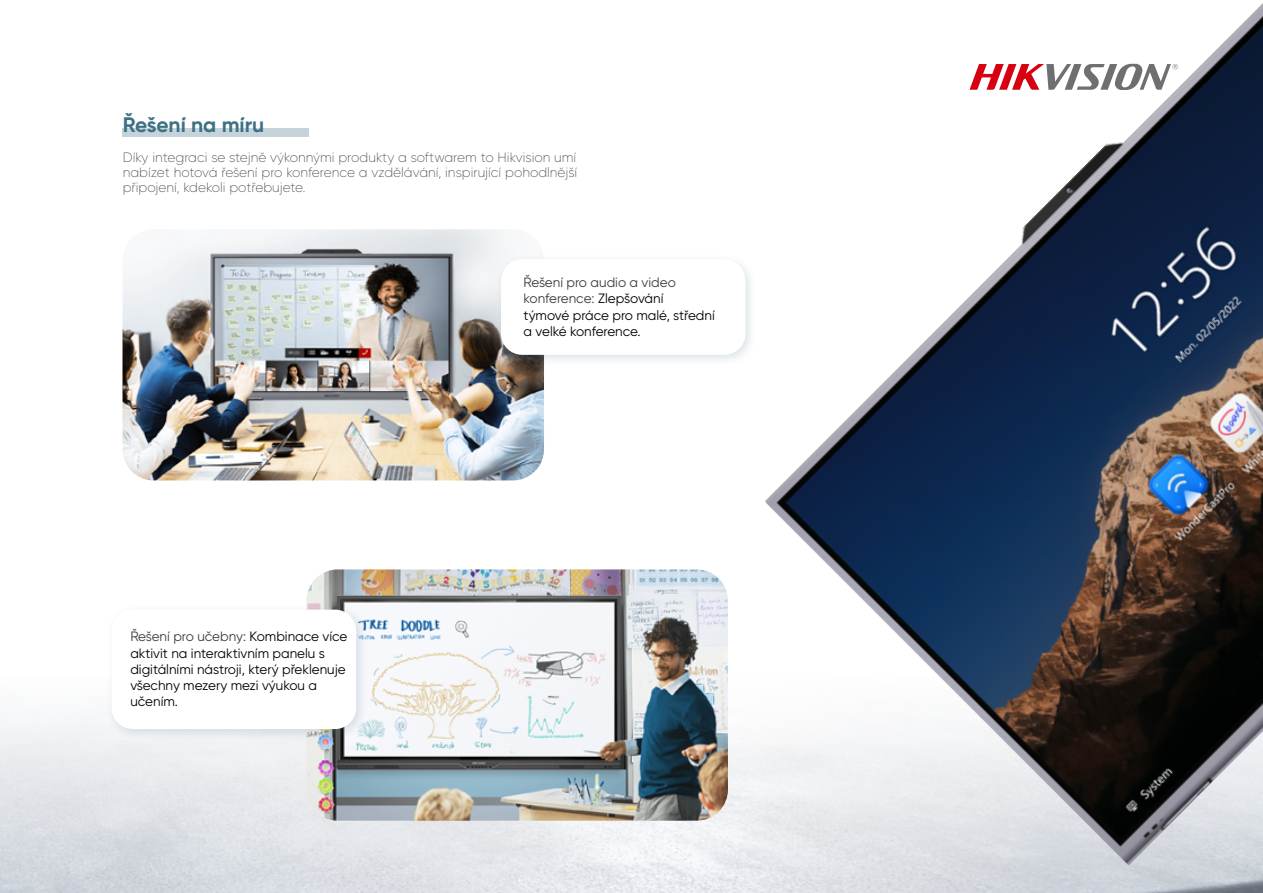
<style>
.page{position:relative;width:1263px;height:893px;background:#fff}
.page>*{position:absolute;margin:0;border:0;box-sizing:border-box;transform-origin:0 0}
.t1{font:700 21px "Gilroy";color:#3f7185}
.t2{font:13.5px/16.2px "Gilroy";color:#000}
.t3{font:200 13.5px/15px "Gilroy";color:#3b3b3b;text-align:justify}
.s1{color:#3b3b3b}
</style>
<div class="page">
<img style="left:0;top:128px;width:1263px;height:765px">
<img style="left:757px;top:3px;width:506px;height:862px">
<img style="left:122px;top:229px;width:422px;height:251px">
<img style="left:306px;top:569px;width:422px;height:252px">
<div style="left:123px;top:128px;width:186px;height:9px;background:#c5d4da"></div>
<div style="left:496px;top:253px;width:261px;height:113px;background:#3f7185;opacity:.18"></div>
<div style="left:501px;top:259px;width:244px;height:96px;background:#fff;border-radius:21px"></div>
<div style="left:106px;top:604px;width:261px;height:136px;background:#3f7185;opacity:.18"></div>
<div style="left:112px;top:610px;width:244px;height:119px;background:#fff;border-radius:21px"></div>
<svg style="left:969px;top:64px;width:209px;height:26px"></svg>
<h1 class="t1" style="left:123px;top:112px;width:143px">Řešení na míru</h1>
<p class="t3" style="left:123px;top:149px;width:456px">Díky integraci se stejně výkonnými produkty a softwarem to Hikvision umí nabízet hotová řešení pro konference a vzdělávání, inspirující pohodlnější připojení, kdekoli potřebujete.</p>
<p class="t2" style="left:130px;top:628px;width:219px"><span class="s1">Řešení pro učebny:</span> Kombinace více aktivit na interaktivním panelu s digitálními nástroji, který překlenuje všechny mezery mezi výukou a učením.</p>
<p class="t2" style="left:523px;top:274px;width:193px"><span class="s1">Řešení pro audio a video konference:</span> Zlepšování<br>týmové práce pro malé, střední a velké konference.</p>
</div>
